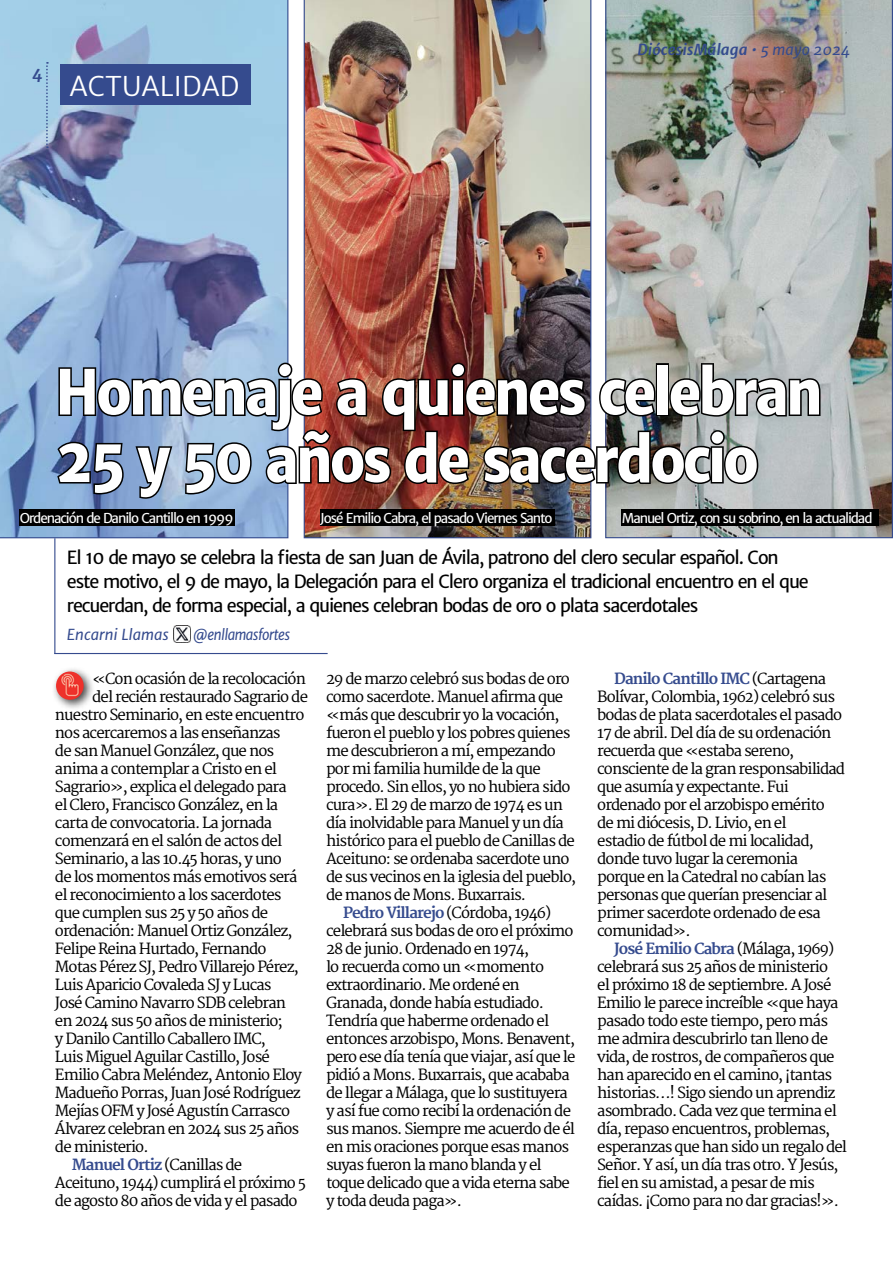
<style>
.page{position:relative;width:893px;height:1263px;background:#fff}
.page>*{position:absolute;margin:0;border:0;box-sizing:border-box;transform-origin:0 0}
.t1{font:800 61.5px/67.5px "Merriweather Sans";letter-spacing:-.06em;color:#fff;scale:.9 1}
.t2{font:27px "Merriweather Sans";color:#fff}
.t3{font:18px/24px "Merriweather Sans";letter-spacing:-.06em;color:#000}
.t4{font:italic 700 16.5px "Merriweather Sans";color:#354b8e}
.t5{font:15px/18px "Merriweather";letter-spacing:-.06em;color:#000}
.t6{font:700 15px "Merriweather";letter-spacing:-.06em;color:#354b8e}
.t7{font:italic 700 15px "Merriweather Sans";color:#354b8e}
.t8{font:italic 15px "Merriweather Sans";letter-spacing:-.04em;color:#354b8e}
.t9{font:italic 15px "Merriweather Sans";color:#354b8e}
.t10{font:13.5px "Merriweather Sans";letter-spacing:-.08em;color:#fff}
.s1{font-weight:400}
.s2{font-weight:400;color:#000}
.s3{font-weight:700;color:#354b8e}
</style>
<div class="page">
<img style="left:605px;top:0;width:288px;height:538px">
<svg style="left:0;top:0;width:288px;height:538px"></svg>
<img style="left:304px;top:0;width:287px;height:538px">
<div style="left:61px;top:65px;width:190px;height:40px;background:#354b8e"></div>
<svg style="left:46px;top:62px;width:2px;height:86px"></svg>
<img style="left:56px;top:361px;width:766px;height:139px">
<hr style="left:54px;top:538px;width:1px;height:116px;background:#354b8e">
<hr style="left:54px;top:653px;width:274px;height:1px;background:#354b8e">
<img style="left:173px;top:626px;width:18px;height:16px">
<div style="left:622px;top:509px;width:257px;height:17px;background:#000"></div>
<div style="left:51px;top:666px;width:44px;height:45px;background:#000;opacity:.75"></div>
<img style="left:56px;top:671px;width:28px;height:29px;border-radius:14px">
<div style="left:20px;top:509px;width:215px;height:17px;background:#000"></div>
<div style="left:320px;top:509px;width:235px;height:17px;background:#000"></div>
<p class="t4" style="left:32px;top:62px;width:12px">4</p>
<h2 class="t2" style="left:69px;top:69px;width:172px">ACTUAL IDAD</h2>
<p class="t7" style="left:638px;top:41px;width:214px">DiócesisMálaga <span class="s1">• 5 mayo 2024</span></p>
<h1 class="t1" style="left:55px;top:359px;width:855px">Homenaje a quienes celebran<br>25 y 50 años de sacerdocio</h1>
<p class="t10" style="left:20px;top:509px;width:215px">Ordenación de Danilo Cantillo en 1999</p>
<p class="t10" style="left:320px;top:509px;width:234px">José Emilio Cabra, el pasado Viernes Santo</p>
<p class="t10" style="left:622px;top:509px;width:252px">Manuel Ortiz, con su sobrino, en la actualidad</p>
<p class="t3" style="left:67px;top:546px;width:743px">El 10 de mayo se celebra la fiesta de san Juan de Ávila, patrono del clero secular español. Con este motivo, el 9 de mayo, la Delegación para el Clero organiza el tradicional encuentro en el que recuerdan, de forma especial, a quienes celebran bodas de oro o plata sacerdotales</p>
<p class="t9" style="left:67px;top:626px;width:104px">Encarni Llamas</p>
<p class="t8" style="left:193px;top:626px;width:98px">@enllamasfortes</p>
<p class="t5" style="left:92px;top:670px;width:215px">«Con ocasión de la recolocación</p>
<p class="t5" style="left:92px;top:688px;width:217px">del recién restaurado Sagrario de</p>
<p class="t5" style="left:55px;top:706px;width:251px">nuestro Seminario, en este encuentro</p>
<p class="t5" style="left:55px;top:724px;width:227px">nos acercaremos a las enseñanzas</p>
<p class="t5" style="left:55px;top:742px;width:221px">de san Manuel González, que nos</p>
<p class="t5" style="left:55px;top:760px;width:223px">anima a contemplar a Cristo en el</p>
<p class="t5" style="left:55px;top:778px;width:233px">Sagrario», explica el delegado para</p>
<p class="t5" style="left:55px;top:796px;width:225px">el Clero, Francisco González, en la</p>
<p class="t5" style="left:55px;top:814px;width:219px">carta de convocatoria. La jornada</p>
<p class="t5" style="left:55px;top:832px;width:229px">comenzará en el salón de actos del</p>
<p class="t5" style="left:55px;top:850px;width:228px">Seminario, a las 10.45 horas, y uno</p>
<p class="t5" style="left:55px;top:868px;width:244px">de los momentos más emotivos será</p>
<p class="t5" style="left:55px;top:886px;width:228px">el reconocimiento a los sacerdotes</p>
<p class="t5" style="left:55px;top:904px;width:215px">que cumplen sus 25 y 50 años de</p>
<p class="t5" style="left:55px;top:922px;width:239px">ordenación: Manuel Ortiz González,</p>
<p class="t5" style="left:55px;top:940px;width:213px">Felipe Reina Hurtado, Fernando</p>
<p class="t5" style="left:55px;top:958px;width:245px">Motas Pérez SJ, Pedro Villarejo Pérez,</p>
<p class="t5" style="left:55px;top:976px;width:218px">Luis Aparicio Covaleda SJ y Lucas</p>
<p class="t5" style="left:55px;top:994px;width:233px">José Camino Navarro SDB celebran</p>
<p class="t5" style="left:55px;top:1012px;width:229px">en 2024 sus 50 años de ministerio;</p>
<p class="t5" style="left:55px;top:1030px;width:212px">y Danilo Cantillo Caballero IMC,</p>
<p class="t5" style="left:55px;top:1048px;width:216px">Luis Miguel Aguilar Castillo, José</p>
<p class="t5" style="left:55px;top:1066px;width:248px">Emilio Cabra Meléndez, Antonio Eloy</p>
<p class="t5" style="left:55px;top:1084px;width:247px">Madueño Porras, Juan José Rodríguez</p>
<p class="t5" style="left:55px;top:1102px;width:237px">Mejías OFM y José Agustín Carrasco</p>
<p class="t5" style="left:55px;top:1120px;width:246px">Álvarez celebran en 2024 sus 25 años</p>
<p class="t5" style="left:55px;top:1138px;width:95px">de ministerio.</p>
<p class="t6" style="left:72px;top:1156px;width:172px">Manuel Ortiz <span class="s2">(Canillas de</span></p>
<p class="t5" style="left:55px;top:1174px;width:252px">Aceituno, 1944) cumplirá el próximo 5</p>
<p class="t5" style="left:55px;top:1192px;width:244px">de agosto 80 años de vida y el pasado</p>
<p class="t5" style="left:326px;top:670px;width:245px">29 de marzo celebró sus bodas de oro</p>
<p class="t5" style="left:326px;top:688px;width:239px">como sacerdote. Manuel afirma que</p>
<p class="t5" style="left:326px;top:706px;width:235px">«más que descubrir yo la vocación,</p>
<p class="t5" style="left:326px;top:724px;width:246px">fueron el pueblo y los pobres quienes</p>
<p class="t5" style="left:326px;top:742px;width:231px">me descubrieron a mí, empezando</p>
<p class="t5" style="left:326px;top:760px;width:216px">por mi familia humilde de la que</p>
<p class="t5" style="left:326px;top:778px;width:246px">procedo. Sin ellos, yo no hubiera sido</p>
<p class="t5" style="left:326px;top:796px;width:238px">cura». El 29 de marzo de 1974 es un</p>
<p class="t5" style="left:326px;top:814px;width:239px">día inolvidable para Manuel y un día</p>
<p class="t5" style="left:326px;top:832px;width:250px">histórico para el pueblo de Canillas de</p>
<p class="t5" style="left:326px;top:850px;width:245px">Aceituno: se ordenaba sacerdote uno</p>
<p class="t5" style="left:326px;top:868px;width:252px">de sus vecinos en la iglesia del pueblo,</p>
<p class="t5" style="left:326px;top:886px;width:201px">de manos de Mons. Buxarrais.</p>
<p class="t6" style="left:343px;top:904px;width:210px">Pedro Villarejo <span class="s2">(Córdoba, 1946)</span></p>
<p class="t5" style="left:326px;top:922px;width:249px">celebrará sus bodas de oro el próximo</p>
<p class="t5" style="left:326px;top:940px;width:205px">28 de junio. Ordenado en 1974,</p>
<p class="t5" style="left:326px;top:958px;width:219px">lo recuerda como un «momento</p>
<p class="t5" style="left:326px;top:976px;width:195px">extraordinario. Me ordené en</p>
<p class="t5" style="left:326px;top:994px;width:219px">Granada, donde había estudiado.</p>
<p class="t5" style="left:326px;top:1012px;width:225px">Tendría que haberme ordenado el</p>
<p class="t5" style="left:326px;top:1030px;width:250px">entonces arzobispo, Mons. Benavent,</p>
<p class="t5" style="left:326px;top:1048px;width:251px">pero ese día tenía que viajar, así que le</p>
<p class="t5" style="left:326px;top:1066px;width:245px">pidió a Mons. Buxarrais, que acababa</p>
<p class="t5" style="left:326px;top:1084px;width:243px">de llegar a Málaga, que lo sustituyera</p>
<p class="t5" style="left:326px;top:1102px;width:246px">y así fue como recibí la ordenación de</p>
<p class="t5" style="left:326px;top:1120px;width:250px">sus manos. Siempre me acuerdo de él</p>
<p class="t5" style="left:326px;top:1138px;width:245px">en mis oraciones porque esas manos</p>
<p class="t5" style="left:326px;top:1156px;width:217px">suyas fueron la mano blanda y el</p>
<p class="t5" style="left:326px;top:1174px;width:245px">toque delicado que a vida eterna sabe</p>
<p class="t5" style="left:326px;top:1192px;width:137px">y toda deuda paga».</p>
<p class="t5" style="left:597px;top:670px;width:249px;text-indent:17px"><span class="s3">Danilo Cantillo IMC</span> (Cartagena<br>Bolívar, Colombia, 1962) celebró sus bodas de plata sacerdotales el pasado<br>17 de abril. Del día de su ordenación recuerda que «estaba sereno, consciente de la gran responsabilidad que asumía y expectante. Fui ordenado por el arzobispo emérito de mi diócesis, D. Livio, en el<br>estadio de fútbol de mi localidad, donde tuvo lugar la ceremonia porque en la Catedral no cabían las personas que querían presenciar al primer sacerdote ordenado de esa comunidad».</p>
<p class="t5" style="left:597px;top:940px;width:251px;text-indent:17px"><span class="s3">José Emilio Cabra</span> (Málaga, 1969) celebrará sus 25 años de ministerio<br>el próximo 18 de septiembre. A José Emilio le parece increíble «que haya pasado todo este tiempo, pero más me admira descubrirlo tan lleno de vida, de rostros, de compañeros que han aparecido en el camino, ¡tantas historias…! Sigo siendo un aprendiz asombrado. Cada vez que termina el día, repaso encuentros, problemas, esperanzas que han sido un regalo del Señor. Y así, un día tras otro. Y Jesús, fiel en su amistad, a pesar de mis caídas. ¡Como para no dar gracias!».</p>
</div>
